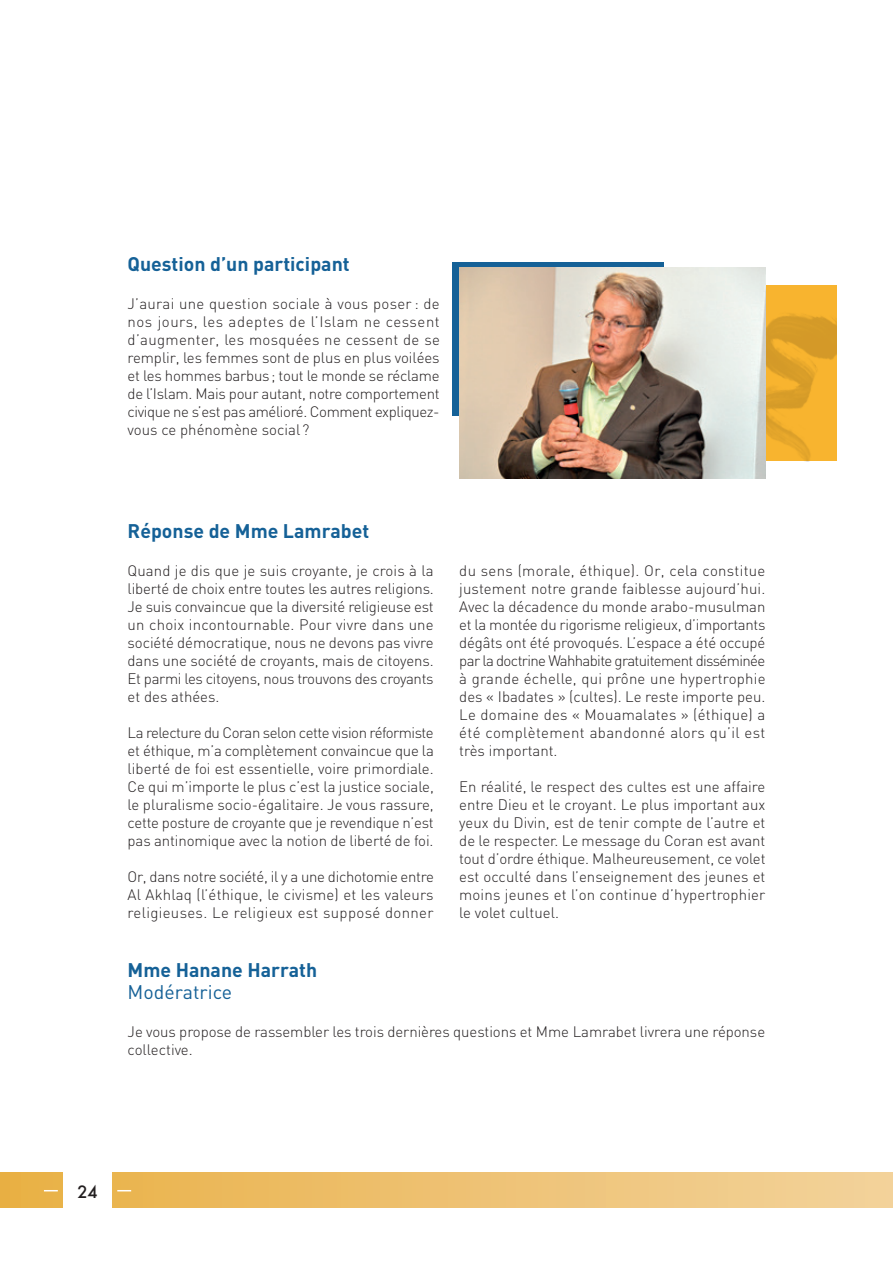
<style>
.page{position:relative;width:893px;height:1263px;background:#fff}
.page>*{position:absolute;margin:0;border:0;box-sizing:border-box;transform-origin:0 0}
.t1{font:700 19.5px "DIN";color:#156197}
.t2{font:19.5px "DIN";color:#156197}
.t3{font:500 16.5px "Futura";color:#231f20}
.t4{font:300 15px/18px "DIN";letter-spacing:-.005em;color:#231f20;text-align:justify}
</style>
<div class="page">
<div style="left:0;top:1172px;width:893px;height:36px;background:linear-gradient(to right,#e9b045,#f3d29c)"></div>
<svg style="left:44px;top:1190px;width:14px;height:1px"></svg>
<svg style="left:117px;top:1190px;width:14px;height:1px"></svg>
<div style="left:64px;top:1161px;width:48px;height:59px;background:#fff"></div>
<div style="left:452px;top:262px;width:212px;height:154px;background:#156197"></div>
<img style="left:765px;top:294px;width:71px;height:167px">
<img style="left:459px;top:268px;width:306px;height:211px">
<h1 class="t1" style="left:128px;top:252px;width:224px">Question d’un participant</h1>
<p class="t4" style="left:128px;top:294px;width:314px">J’aurai une question sociale à vous poser : de nos jours, les adeptes de l’Islam ne cessent d’augmenter, les mosquées ne cessent de se remplir, les femmes sont de plus en plus voilées et les hommes barbus; tout le monde se réclame de l’Islam. Mais pour autant, notre comportement civique ne s’est pas amélioré. Comment expliquez&shy;vous ce phénomène social ?</p>
<h1 class="t1" style="left:128px;top:518px;width:243px">Réponse de Mme Lamrabet</h1>
<p class="t4" style="left:128px;top:562px;width:308px">Quand je dis que je suis croyante, je crois à la liberté de choix entre toutes les autres religions.<br>Je suis convaincue que la diversité religieuse est un choix incontournable. Pour vivre dans une société démocratique, nous ne devons pas vivre dans une société de croyants, mais de citoyens.<br>Et parmi les citoyens, nous trouvons des croyants et des athées.</p>
<p class="t4" style="left:128px;top:724px;width:308px">La relecture du Coran selon cette vision réformiste et éthique, m’a complètement convaincue que la liberté de foi est essentielle, voire primordiale.<br>Ce qui m’importe le plus c’est la justice sociale, le pluralisme socio-égalitaire. Je vous rassure, cette posture de croyante que je revendique n’est pas antinomique avec la notion de liberté de foi.</p>
<p class="t4" style="left:128px;top:868px;width:308px">Or, dans notre société, il y a une dichotomie entre Al Akhlaq (l’éthique, le civisme) et les valeurs religieuses. Le religieux est supposé donner</p>
<h1 class="t1" style="left:128px;top:957px;width:191px">Mme Hanane Harrath</h1>
<h1 class="t2" style="left:128px;top:980px;width:106px">Modératrice</h1>
<p class="t4" style="left:459px;top:562px;width:308px">du sens (morale, éthique). Or, cela constitue justement notre grande faiblesse aujourd’hui.<br>Avec la décadence du monde arabo-musulman et la montée du rigorisme religieux, d’importants dégâts ont été provoqués. L’espace a été occupé par la doctrine Wahhabite gratuitement disséminée à grande échelle, qui prône une hypertrophie des « Ibadates » (cultes). Le reste importe peu.<br>Le domaine des « Mouamalates » (éthique) a été complètement abandonné alors qu’il est très important.</p>
<p class="t4" style="left:459px;top:778px;width:308px">En réalité, le respect des cultes est une affaire entre Dieu et le croyant. Le plus important aux yeux du Divin, est de tenir compte de l’autre et de le respecter. Le message du Coran est avant tout d’ordre éthique. Malheureusement, ce volet est occulté dans l’enseignement des jeunes et moins jeunes et l’on continue d’hypertrophier le volet cultuel.</p>
<p class="t4" style="left:128px;top:1022px;width:639px">Je vous propose de rassembler les trois dernières questions et Mme Lamrabet livrera une réponse collective.</p>
<p class="t3" style="left:77px;top:1180px;width:22px">24</p>
</div>
